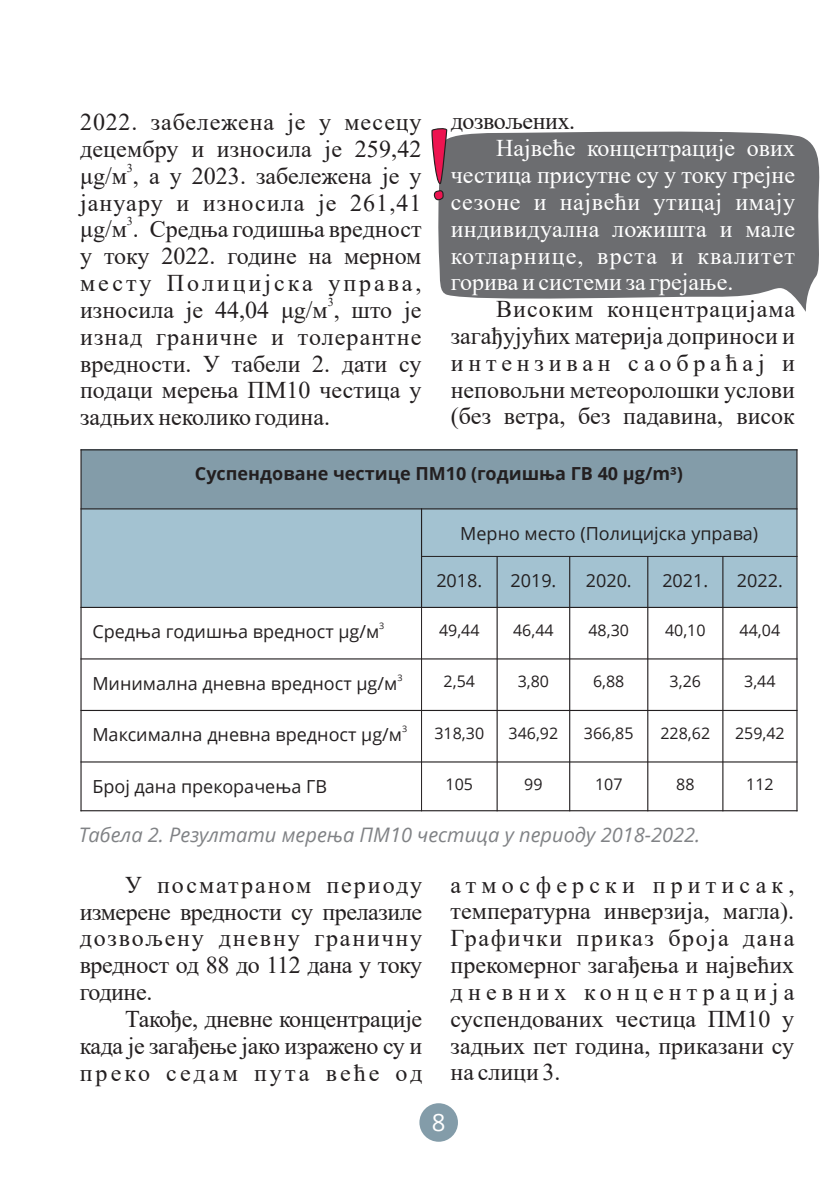
<style>
.page{position:relative;width:840px;height:1191px;background:#fff}
.page>*{position:absolute;margin:0;border:0;box-sizing:border-box;transform-origin:0 0}
.t1{font:24px/26.8px "Times New Roman";color:#231f20;text-align:justify}
.t2{font:24px/26.8px "Times New Roman";letter-spacing:.015em;color:#fff;text-align:justify}
.t3{font:24px/26.8px "Times New Roman";letter-spacing:.02em;color:#231f20}
.t4{font:24px/26.8px "Times New Roman";letter-spacing:.03em;color:#231f20}
.t5{font:24px "Times New Roman";letter-spacing:-.02em;color:#231f20}
.t6{font:24px "Open Sans";color:#fff}
.t7{font:italic 20px "Open Sans";color:#808285}
.t8{font:18px "Open Sans";color:#231f20}
.t9{font:700 18px "Open Sans";color:#231f20}
.t10{font:16px "Open Sans";color:#231f20}
.t11{font:12px "Times New Roman";color:#231f20}
.t12{font:9px "Open Sans";color:#231f20}
</style>
<div class="page">
<svg style="left:438px;top:129px;width:382px;height:183px;background:#7c7d80"></svg>
<div style="left:419px;top:1103px;width:38px;height:38px;background:#839ca9;border-radius:50%"></div>
<div style="left:81px;top:450px;width:715px;height:59px;background:#839ca9"></div>
<div style="left:81px;top:509px;width:340px;height:98px;background:#a3c2d1"></div>
<div style="left:421px;top:509px;width:375px;height:47px;background:#a3c2d1"></div>
<div style="left:421px;top:556px;width:76px;height:51px;background:#a3c2d1"></div>
<div style="left:497px;top:556px;width:72px;height:51px;background:#a3c2d1"></div>
<div style="left:569px;top:556px;width:78px;height:51px;background:#a3c2d1"></div>
<div style="left:647px;top:556px;width:75px;height:51px;background:#a3c2d1"></div>
<div style="left:722px;top:556px;width:74px;height:51px;background:#a3c2d1"></div>
<hr style="left:80px;top:449px;width:2px;height:362px;background:#231f20">
<hr style="left:421px;top:607px;width:1px;height:204px;background:#231f20">
<hr style="left:421px;top:508px;width:1px;height:100px;background:#231f20">
<hr style="left:496px;top:556px;width:1px;height:255px;background:#231f20">
<hr style="left:569px;top:556px;width:1px;height:255px;background:#231f20">
<hr style="left:647px;top:556px;width:1px;height:255px;background:#231f20">
<hr style="left:722px;top:556px;width:1px;height:255px;background:#231f20">
<hr style="left:796px;top:449px;width:1px;height:362px;background:#231f20">
<hr style="left:80px;top:810px;width:717px;height:1px;background:#231f20">
<hr style="left:80px;top:761px;width:717px;height:1px;background:#231f20">
<hr style="left:80px;top:710px;width:717px;height:1px;background:#231f20">
<hr style="left:80px;top:658px;width:717px;height:1px;background:#231f20">
<hr style="left:80px;top:607px;width:717px;height:1px;background:#231f20">
<hr style="left:421px;top:556px;width:376px;height:1px;background:#231f20">
<hr style="left:80px;top:508px;width:717px;height:1px;background:#231f20">
<hr style="left:80px;top:449px;width:717px;height:1px;background:#231f20">
<svg style="left:431px;top:128px;width:16px;height:76px"></svg>
<p class="t3" style="left:80px;top:111px;width:342px">2022. забележена је у месецу децембру и износила је 259,42</p>
<p class="t11" style="left:127px;top:163px;width:7px">3</p>
<p class="t5" style="left:450px;top:113px;width:126px">дозвољених.</p>
<p class="t2" style="left:450px;top:137px;width:345px;text-indent:45px">Највеће концентрације ових честица присутне су у току грејне сезоне и највећи утицај имају индивидуална ложишта и мале котларнице, врста и квалитет горива и системи за грејање.</p>
<p class="t1" style="left:450px;top:298px;width:345px;text-indent:45px">Високим концентрацијама загађујућих материја доприноси и интензиван саобраћај и неповољни метеоролошки услови (без ветра, без падавина, висок</p>
<p class="t4" style="left:80px;top:165px;width:343px">μg/м , а у 2023. забележена је у јануару и износила је 261,41</p>
<p class="t11" style="left:127px;top:217px;width:7px">3</p>
<p class="t1" style="left:80px;top:218px;width:343px">μg/м . Средња годишња вредност у току 2022. године на мерном месту Полицијска управа,</p>
<p class="t11" style="left:327px;top:297px;width:7px">3</p>
<p class="t1" style="left:80px;top:299px;width:343px">износила је 44,04 μg/м , што је изнад граничне и толерантне вредности. У табели 2. дати су подаци мерења ПМ10 честица у задњих неколико година.</p>
<p class="t9" style="left:195px;top:467px;width:489px">Суспендоване честице ПМ10 (годишња ГВ 40 µg/m³)</p>
<p class="t8" style="left:460px;top:526px;width:299px">Мерно место (Полицијска управа)</p>
<p class="t8" style="left:436px;top:573px;width:47px">2018.</p>
<p class="t8" style="left:510px;top:573px;width:47px">2019.</p>
<p class="t8" style="left:585px;top:573px;width:47px">2020.</p>
<p class="t8" style="left:662px;top:573px;width:47px">2021.</p>
<p class="t8" style="left:736px;top:573px;width:47px">2022.</p>
<p class="t12" style="left:379px;top:622px;width:7px">3</p>
<p class="t8" style="left:92px;top:624px;width:288px">Средња годишња вредност μg/м</p>
<p class="t10" style="left:439px;top:623px;width:42px">49,44</p>
<p class="t10" style="left:513px;top:623px;width:42px">46,44</p>
<p class="t10" style="left:588px;top:623px;width:42px">48,30</p>
<p class="t10" style="left:664px;top:623px;width:42px">40,10</p>
<p class="t10" style="left:739px;top:623px;width:42px">44,04</p>
<p class="t12" style="left:397px;top:673px;width:7px">3</p>
<p class="t8" style="left:92px;top:676px;width:306px">Минимална дневна вредност μg/м</p>
<p class="t10" style="left:443px;top:675px;width:33px">2,54</p>
<p class="t10" style="left:517px;top:675px;width:33px">3,80</p>
<p class="t10" style="left:592px;top:675px;width:33px">6,88</p>
<p class="t10" style="left:669px;top:675px;width:33px">3,26</p>
<p class="t10" style="left:743px;top:675px;width:33px">3,44</p>
<p class="t12" style="left:402px;top:725px;width:7px">3</p>
<p class="t8" style="left:92px;top:727px;width:311px">Максимална дневна вредност μg/м</p>
<p class="t10" style="left:434px;top:726px;width:51px">318,30</p>
<p class="t10" style="left:508px;top:726px;width:51px">346,92</p>
<p class="t10" style="left:583px;top:726px;width:51px">366,85</p>
<p class="t10" style="left:660px;top:726px;width:51px">228,62</p>
<p class="t10" style="left:734px;top:726px;width:51px">259,42</p>
<p class="t8" style="left:92px;top:779px;width:236px">Број дана прекорачења ГВ</p>
<p class="t10" style="left:445px;top:778px;width:29px">105</p>
<p class="t10" style="left:524px;top:778px;width:20px">99</p>
<p class="t10" style="left:594px;top:778px;width:29px">107</p>
<p class="t10" style="left:675px;top:778px;width:20px">88</p>
<p class="t10" style="left:745px;top:778px;width:29px">112</p>
<p class="t7" style="left:79px;top:827px;width:622px">Табела 2. Резултати мерења ПМ10 честица у периоду 2018-2022.</p>
<p class="t1" style="left:80px;top:873px;width:344px;text-indent:45px">У посматраном периоду измерене вредности су прелазиле дозвољену дневну граничну вредност од 88 до 112 дана у току године.</p>
<p class="t1" style="left:80px;top:1007px;width:344px;text-indent:45px">Такође, дневне концентрације када је загађење јако изражено су и преко седам пута веће од</p>
<p class="t1" style="left:450px;top:873px;width:345px">атмосферски притисак, температурна инверзија, магла).<br>Графички приказ броја дана прекомерног загађења и највећих дневних концентрација суспендованих честица ПМ10 у задњих пет година, приказани су на слици 3.</p>
<p class="t6" style="left:431px;top:1112px;width:15px">8</p>
</div>
